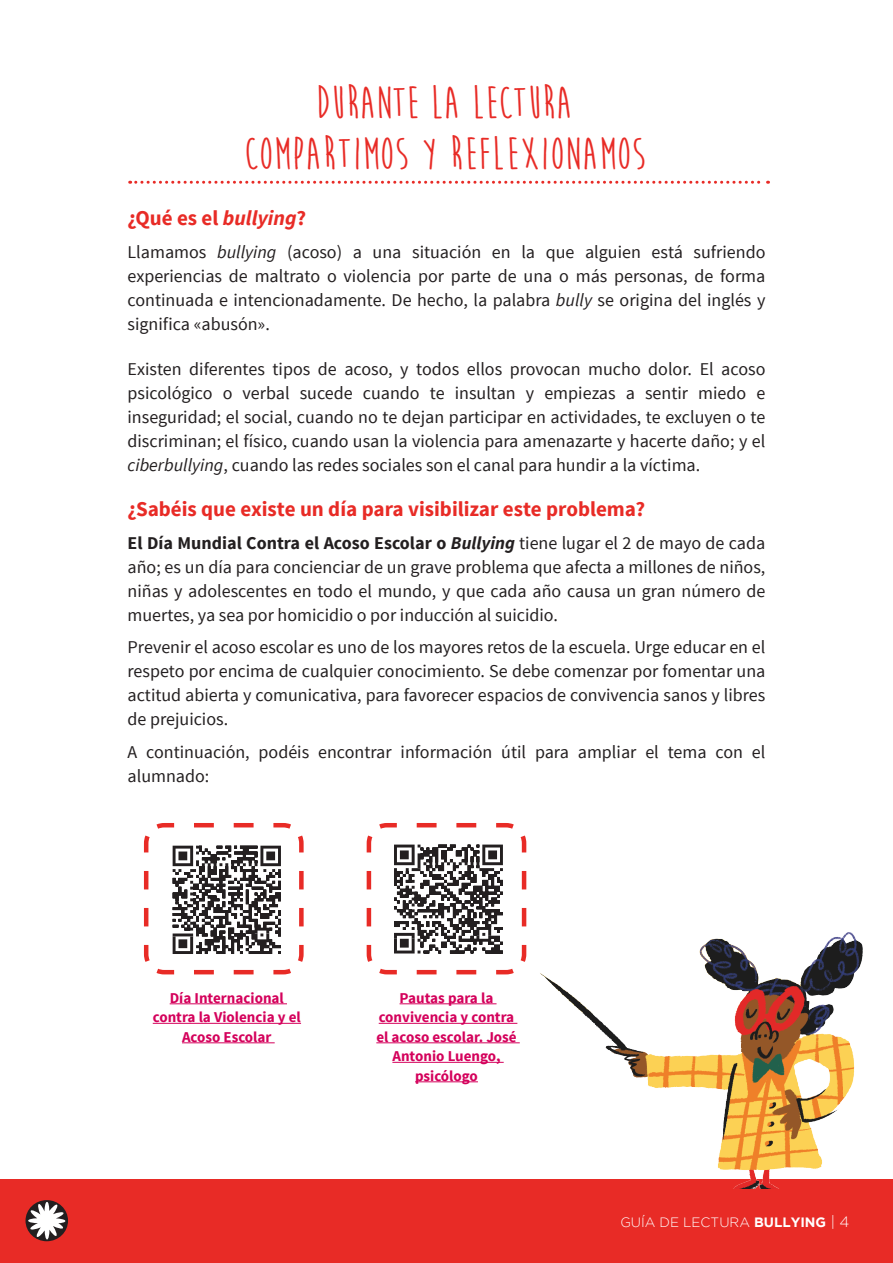
<style>
.page{position:relative;width:893px;height:1263px;background:#fff}
.page>*{position:absolute;margin:0;border:0;box-sizing:border-box;transform-origin:0 0}
._0_Títols_Interiors{font:700 46.5px/51px "Moon Flower";letter-spacing:.02em;color:#e82b26;text-align:center}
.text{font:700 21px "Source Sans Pro";color:#e82b26}
.text-2{font:18px/24px "Source Sans Pro";color:#231f20;text-align:justify}
.text-3{font:700 15px/19.5px "Source Sans Pro";color:#d4005b;text-align:center}
.t1{font:300 13.5px "Gotham";color:#fff}
.s1{font-style:italic}
.s2{font-weight:700}
.s3{font-weight:700;font-style:italic}
.s4{font-size:15px}
</style>
<div class="page">
<div style="left:0;top:1179px;width:893px;height:84px;background:#e82b26"></div>
<div style="left:26px;top:1200px;width:42px;height:41px;background:#231f20;border-radius:50%"></div>
<svg style="left:28px;top:1202px;width:37px;height:37px"></svg>
<svg style="left:130px;top:181px;width:638px;height:3px"></svg>
<img style="left:540px;top:932px;width:323px;height:256px">
<hr style="left:170px;top:1003px;width:117px;height:1px;background:#d4005b">
<hr style="left:153px;top:1023px;width:148px;height:1px;background:#d4005b">
<hr style="left:182px;top:1042px;width:93px;height:1px;background:#d4005b">
<hr style="left:400px;top:1003px;width:97px;height:1px;background:#d4005b">
<hr style="left:379px;top:1023px;width:138px;height:1px;background:#d4005b">
<hr style="left:376px;top:1042px;width:144px;height:1px;background:#d4005b">
<hr style="left:392px;top:1062px;width:112px;height:1px;background:#d4005b">
<hr style="left:415px;top:1081px;width:63px;height:1px;background:#d4005b">
<svg style="left:143px;top:823px;width:161px;height:152px"></svg>
<svg style="left:366px;top:823px;width:161px;height:152px"></svg>
<p class="_0_Títols_Interiors" style="left:244px;top:77px;width:403px">DURANTE LA LECTURA<br>COMPARTIMOS Y REFLEXIONAMOS</p>
<p class="text" style="left:128px;top:205px;width:180px">¿Qué es el <span class="s1">bullying</span>?</p>
<p class="text-2" style="left:128px;top:240px;width:639px">Llamamos <span class="s1">bullying</span> (acoso) a una situación en la que alguien está sufriendo experiencias de maltrato o violencia por parte de una o más personas, de forma continuada e intencionadamente. De hecho, la palabra <span class="s1">bully</span> se origina del inglés y significa «abusón».</p>
<p class="text-2" style="left:128px;top:357px;width:639px">Existen diferentes tipos de acoso, y todos ellos provocan mucho dolor. El acoso psicológico o verbal sucede cuando te insultan y empiezas a sentir miedo e inseguridad; el social, cuando no te dejan participar en actividades, te excluyen o te discriminan; el físico, cuando usan la violencia para amenazarte y hacerte daño; y el <span class="s1">ciberbullying</span>, cuando las redes sociales son el canal para hundir a la víctima.</p>
<p class="text" style="left:128px;top:496px;width:519px">¿Sabéis que existe un día para visibilizar este problema?</p>
<p class="text-2" style="left:128px;top:531px;width:639px"><span class="s2">El Día Mundial Contra el Acoso Escolar o</span> <span class="s3">Bullying</span> tiene lugar el 2 de mayo de cada año; es un día para concienciar de un grave problema que afecta a millones de niños, niñas y adolescentes en todo el mundo, y que cada año causa un gran número de muertes, ya sea por homicidio o por inducción al suicidio.</p>
<p class="text-2" style="left:128px;top:635px;width:639px">Prevenir el acoso escolar es uno de los mayores retos de la escuela. Urge educar en el respeto por encima de cualquier conocimiento. Se debe comenzar por fomentar una actitud abierta y comunicativa, para favorecer espacios de convivencia sanos y libres de prejuicios.</p>
<p class="text-2" style="left:128px;top:740px;width:639px">A continuación, podéis encontrar información útil para ampliar el tema con el alumnado:</p>
<p class="text-3" style="left:153px;top:988px;width:150px">Día Internacional contra la Violencia y el<br>Acoso Escolar</p>
<p class="text-3" style="left:376px;top:988px;width:142px">Pautas para la convivencia y contra el acoso escolar. José<br>Antonio Luengo, psicólogo</p>
<p class="t1" style="left:620px;top:1215px;width:231px">GUÍA DE LECTURA <span class="s2">BULLYING</span> <span class="s4">| 4</span></p>
</div>
